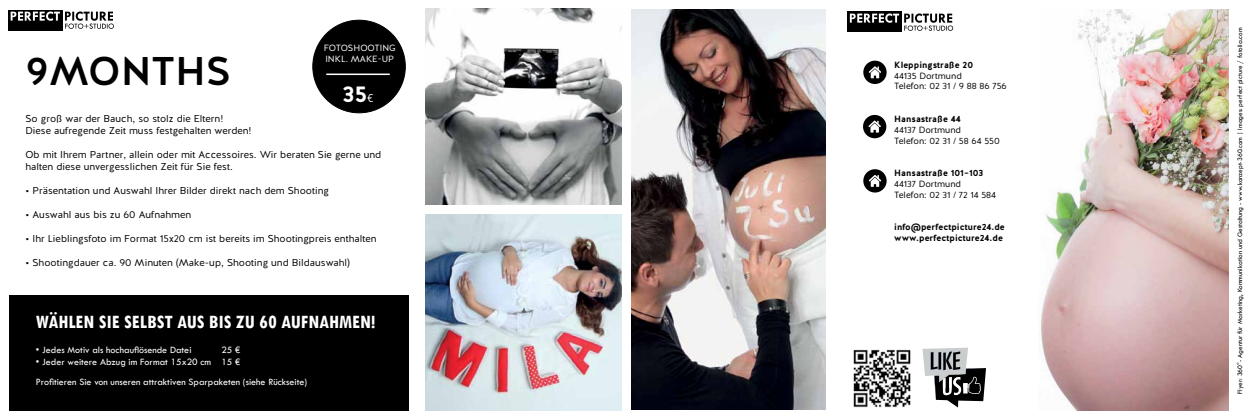
<style>
.page{position:relative;width:1256px;height:420px;background:#fff}
.page>*{position:absolute;margin:0;border:0;box-sizing:border-box;transform-origin:0 0}
.t1{font:500 40px "Halis R";letter-spacing:-.005em;color:#000}
.t2{font:700 22.8px "Halis R";color:#fff}
.t3{font:700 condensed 20px "Tw Cen";color:#fff}
.t4{font:10px/12px "Halis R";color:#000}
.t5{font:10px/20px "Tw Cen";color:#fff}
.t6{font:9px/10.8px "Halis R";color:#000}
.t7{font:700 9px/10.8px "Halis R";color:#000}
.t8{font:9px/10.8px "Halis R";color:#fff}
.t9{font:7px "Tw Cen";color:#000}
.s1{font-weight:400;font-size:11.4px}
</style>
<div class="page">
<img style="left:1040px;top:9px;width:188px;height:401px">
<img style="left:853px;top:349px;width:58px;height:59px">
<div style="left:847px;top:12px;width:55px;height:20px;background:linear-gradient(to bottom,#303030,#000)"></div>
<svg style="left:850px;top:13px;width:103px;height:18px"></svg>
<svg style="left:922px;top:347px;width:64px;height:60px"></svg>
<img style="left:426px;top:215px;width:195px;height:195px">
<svg style="left:8px;top:10px;width:54px;height:20px"></svg>
<svg style="left:11px;top:12px;width:103px;height:17px"></svg>
<img style="left:426px;top:9px;width:195px;height:196px">
<img style="left:632px;top:10px;width:193px;height:399px">
<div style="left:863px;top:169px;width:23px;height:23px;background:#000;border-radius:50%"></div>
<svg style="left:869px;top:175px;width:12px;height:12px"></svg>
<div style="left:863px;top:115px;width:23px;height:23px;background:#000;border-radius:50%"></div>
<svg style="left:868px;top:120px;width:13px;height:12px"></svg>
<div style="left:863px;top:61px;width:23px;height:23px;background:#000;border-radius:50%"></div>
<svg style="left:869px;top:66px;width:12px;height:12px"></svg>
<div style="left:9px;top:294px;width:400px;height:116px;background:#000"></div>
<div style="left:313px;top:20px;width:92px;height:93px;background:#000;border-radius:50%"></div>
<hr style="left:326px;top:73px;width:64px;height:2px;background:#fff">
<p class="t8" style="left:324px;top:43px;width:74px">Fotoshooting inkl. Make-up</p>
<h2 class="t2" style="left:342px;top:79px;width:33px">35<span class="s1">€</span></h2>
<h1 class="t1" style="left:26px;top:45px;width:207px">9MONTHS</h1>
<p class="t4" style="left:26px;top:112px;width:228px">So groß war der Bauch, so stolz die Eltern!<br>Diese aufregende Zeit muss festgehalten werden!</p>
<p class="t4" style="left:26px;top:148px;width:357px">Ob mit I hrem Partner, allein oder mit Accessoires. Wir beraten Sie gerne und halten diese unvergesslichen Zeit für Sie fest.</p>
<p class="t4" style="left:26px;top:184px;width:305px">• Präsentation und Auswahl Ihrer Bilder direkt nach dem Shooting</p>
<p class="t4" style="left:26px;top:208px;width:167px">• Auswahl aus bis zu 60 Aufnahmen</p>
<p class="t4" style="left:26px;top:232px;width:353px">• Ihr Lieblingsfoto im Format 15x20 cm ist bereits im Shootingpreis enthalten</p>
<p class="t4" style="left:26px;top:256px;width:326px">• Shootingdauer ca. 90 Minuten (Make-up, Shooting und Bildauswahl)</p>
<h3 class="t3" style="left:36px;top:309px;width:341px">WÄHLEN SIE SELBST AUS BIS ZU 60 AUFNAHMEN!</h3>
<p class="t5" style="left:36px;top:340px;width:157px">• Jedes Motiv als hochauflösende Datei</p>
<p class="t5" style="left:221px;top:340px;width:20px">25 €</p>
<p class="t5" style="left:36px;top:352px;width:273px">• Jeder weitere Abzug im Format 15x20 cm 15 €<br>Profitieren Sie von unseren attraktiven Sparpaketen (siehe Rückseite)</p>
<p class="t7" style="left:894px;top:59px;width:80px">Kleppingstraße 20</p>
<p class="t6" style="left:894px;top:70px;width:114px">44135 Dortmund<br>Telefon: 02 31 / 9 88 86 756</p>
<p class="t7" style="left:894px;top:113px;width:68px">H ansastraße 44</p>
<p class="t6" style="left:894px;top:124px;width:107px">44137 Dortmund<br>Telefon: 02 31 / 58 64 550</p>
<p class="t7" style="left:894px;top:167px;width:91px">Hansastraße 101–103</p>
<p class="t6" style="left:894px;top:178px;width:103px">44137 Dortmund<br>Telefon: 02 31 / 72 14 584</p>
<p class="t7" style="left:894px;top:221px;width:112px">info@perfectpicture24.de www.perfectpicture24.de</p>
<p class="t9" style="left:1236px;top:393px;width:367px;rotate:-90deg">Flyer: 360°- Agentur für Marketing, Kommunikation und Gestaltung - www.konzept-360.com | Images: perfect picture / fotolia.com</p>
</div>
